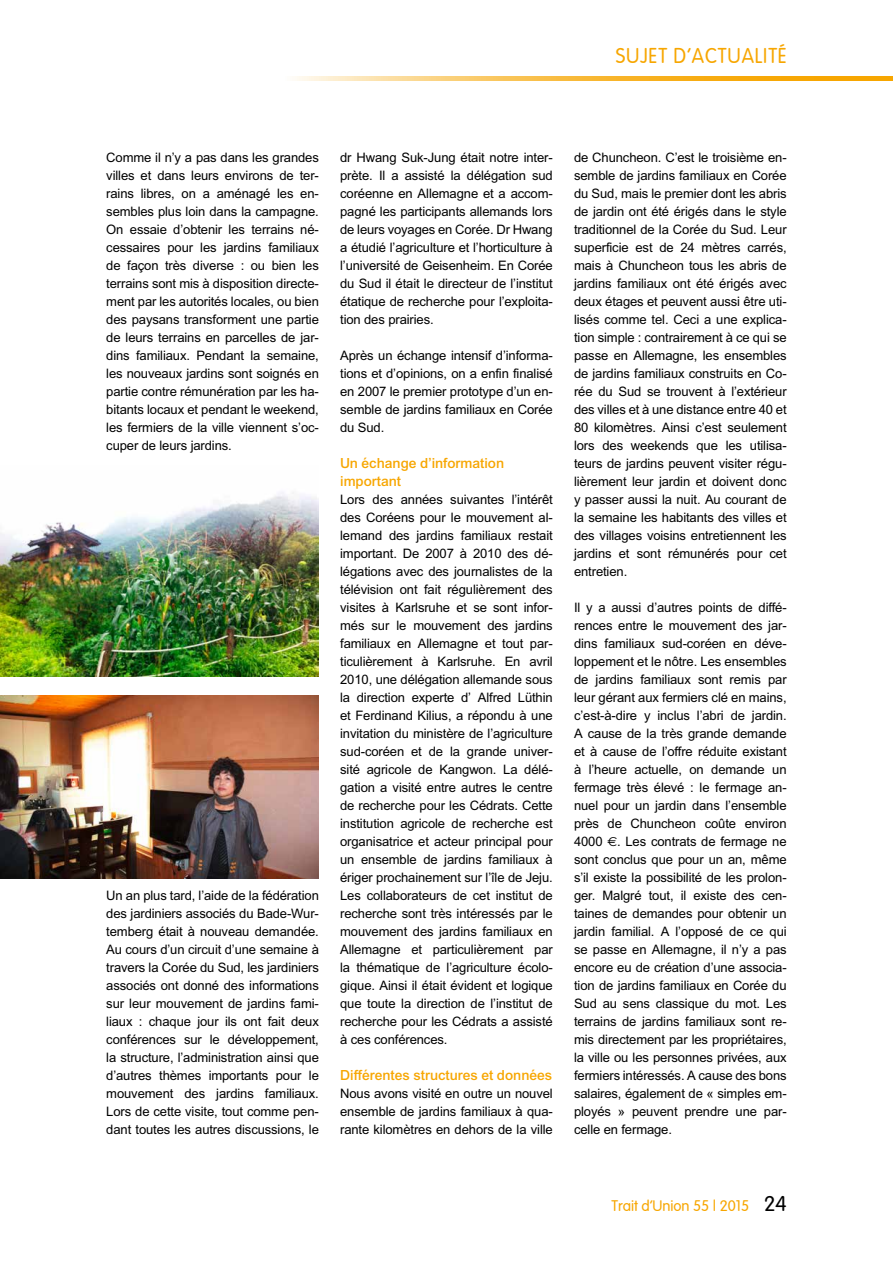
<style>
.page{position:relative;width:893px;height:1263px;background:#fff}
.page>*{position:absolute;margin:0;border:0;box-sizing:border-box;transform-origin:0 0}
.t1{font:21px "Vogue Plain";letter-spacing:.05em;color:#f7a600;scale:.95 1}
.t2{font:15px/18px "Arial Bld";color:#f7a600}
.t3{font:15px "Vogue Plain";color:#f7a600}
.t4{font:13.05px/18px "Arial";letter-spacing:-.01em;color:#000;text-align:justify}
.s1{font-family:"Euro Sans"}
.s2{font-size:21px;color:#000}
</style>
<div class="page">
<svg style="left:295px;top:77px;width:598px;height:4px;background:#f8bf4a"></svg>
<img style="left:0;top:695px;width:319px;height:184px">
<img style="left:0;top:492px;width:319px;height:184px">
<h1 class="t1" style="left:616px;top:44px;width:181px">SUJET D’ACTUALITÉ</h1>
<p class="t4" style="left:106px;top:149px;width:214px">Comme il n’y a pas dans les grandes villes et dans leurs environs de ter&shy;rains libres, on a aménagé les en&shy;sembles plus loin dans la campagne.<br>On essaie d’obtenir les terrains né&shy;cessaires pour les jardins familiaux de façon très diverse : ou bien les terrains sont mis à disposition directe&shy;ment par les autorités locales, ou bien des paysans transforment une partie de leurs terrains en parcelles de jar&shy;dins familiaux. Pendant la semaine, les nouveaux jardins sont soignés en partie contre rémunération par les ha&shy;bitants locaux et pendant le weekend, les fermiers de la ville viennent s’oc&shy;cuper de leurs jardins.</p>
<p class="t4" style="left:106px;top:887px;width:214px">Un an plus tard, l’aide de la fédération des jardiniers associés du Bade-Wur&shy;temberg était à nouveau demandée.<br>Au cours d’un circuit d’une semaine à travers la Corée du Sud, les jardiniers associés ont donné des informations sur leur mouvement de jardins fami&shy;liaux : chaque jour ils ont fait deux conférences sur le développement, la structure, l’administration ainsi que d’autres thèmes importants pour le mouvement des jardins familiaux.<br>Lors de cette visite, tout comme pen&shy;dant toutes les autres discussions, le</p>
<p class="t4" style="left:340px;top:149px;width:214px">dr Hwang Suk-Jung était notre inter&shy;prète. Il a assisté la délégation sud coréenne en Allemagne et a accom&shy;pagné les participants allemands lors de leurs voyages en Corée. Dr Hwang a étudié l’agriculture et l’horticulture à l’université de Geisenheim. En Corée du Sud il était le directeur de l’institut étatique de recherche pour l’exploita&shy;tion des prairies.</p>
<p class="t4" style="left:340px;top:347px;width:214px">Après un échange intensif d’informa&shy;tions et d’opinions, on a enfin finalisé en 2007 le premier prototype d’un en&shy;semble de jardins familiaux en Corée du Sud.</p>
<p class="t2" style="left:340px;top:455px;width:166px">Un échange d’information important</p>
<p class="t4" style="left:340px;top:491px;width:214px">Lors des années suivantes l’intérêt des Coréens pour le mouvement al&shy;lemand des jardins familiaux restait important. De 2007 à 2010 des dé&shy;légations avec des journalistes de la télévision ont fait régulièrement des visites à Karlsruhe et se sont infor&shy;més sur le mouvement des jardins familiaux en Allemagne et tout par&shy;ticulièrement à Karlsruhe. En avril 2010, une délégation allemande sous la direction experte d’ Alfred Lüthin et Ferdinand Kilius, a répondu à une invitation du ministère de l’agriculture sud-coréen et de la grande univer&shy;sité agricole de Kangwon. La délé&shy;gation a visité entre autres le centre de recherche pour les Cédrats. Cette institution agricole de recherche est organisatrice et acteur principal pour un ensemble de jardins familiaux à ériger prochainement sur l’île de Jeju.<br>Les collaborateurs de cet institut de recherche sont très intéressés par le mouvement des jardins familiaux en Allemagne et particulièrement par la thématique de l’agriculture écolo&shy;gique. Ainsi il était évident et logique que toute la direction de l’institut de recherche pour les Cédrats a assisté à ces conférences.</p>
<p class="t2" style="left:340px;top:1067px;width:214px">Différentes structures et données</p>
<p class="t4" style="left:340px;top:1085px;width:214px">Nous avons visité en outre un nouvel ensemble de jardins familiaux à qua&shy;rante kilomètres en dehors de la ville</p>
<p class="t4" style="left:574px;top:149px;width:214px">de Chuncheon. C’est le troisième en&shy;semble de jardins familiaux en Corée du Sud, mais le premier dont les abris de jardin ont été érigés dans le style traditionnel de la Corée du Sud. Leur superficie est de 24 mètres carrés, mais à Chuncheon tous les abris de jardins familiaux ont été érigés avec deux étages et peuvent aussi être uti&shy;lisés comme tel. Ceci a une explica&shy;tion simple : contrairement à ce qui se passe en Allemagne, les ensembles de jardins familiaux construits en Co&shy;rée du Sud se trouvent à l’extérieur des villes et à une distance entre 40 et 80 kilomètres. Ainsi c’est seulement lors des weekends que les utilisa&shy;teurs de jardins peuvent visiter régu&shy;lièrement leur jardin et doivent donc y passer aussi la nuit. Au courant de la semaine les habitants des villes et des villages voisins entretiennent les jardins et sont rémunérés pour cet entretien.</p>
<p class="t4" style="left:574px;top:599px;width:214px">Il y a aussi d’autres points de diffé&shy;rences entre le mouvement des jar&shy;dins familiaux sud-coréen en déve&shy;loppement et le nôtre. Les ensembles de jardins familiaux sont remis par leur gérant aux fermiers clé en mains, c’est-à-dire y inclus l’abri de jardin.<br>A cause de la très grande demande et à cause de l’offre réduite existant à l’heure actuelle, on demande un fermage très élevé : le fermage an&shy;nuel pour un jardin dans l’ensemble près de Chuncheon coûte environ 4000 <span class="s1">€</span>. Les contrats de fermage ne sont conclus que pour un an, même s’il existe la possibilité de les prolon&shy;ger. Malgré tout, il existe des cen&shy;taines de demandes pour obtenir un jardin familial. A l’opposé de ce qui se passe en Allemagne, il n’y a pas encore eu de création d’une associa&shy;tion de jardins familiaux en Corée du Sud au sens classique du mot. Les terrains de jardins familiaux sont re&shy;mis directement par les propriétaires, la ville ou les personnes privées, aux fermiers intéressés. A cause des bons salaires, également de « simples em&shy;ployés » peuvent prendre une par&shy;celle en fermage.</p>
<p class="t3" style="left:612px;top:1197px;width:177px">Trait d’Union 55 | 2015 <span class="s2">24</span></p>
</div>
